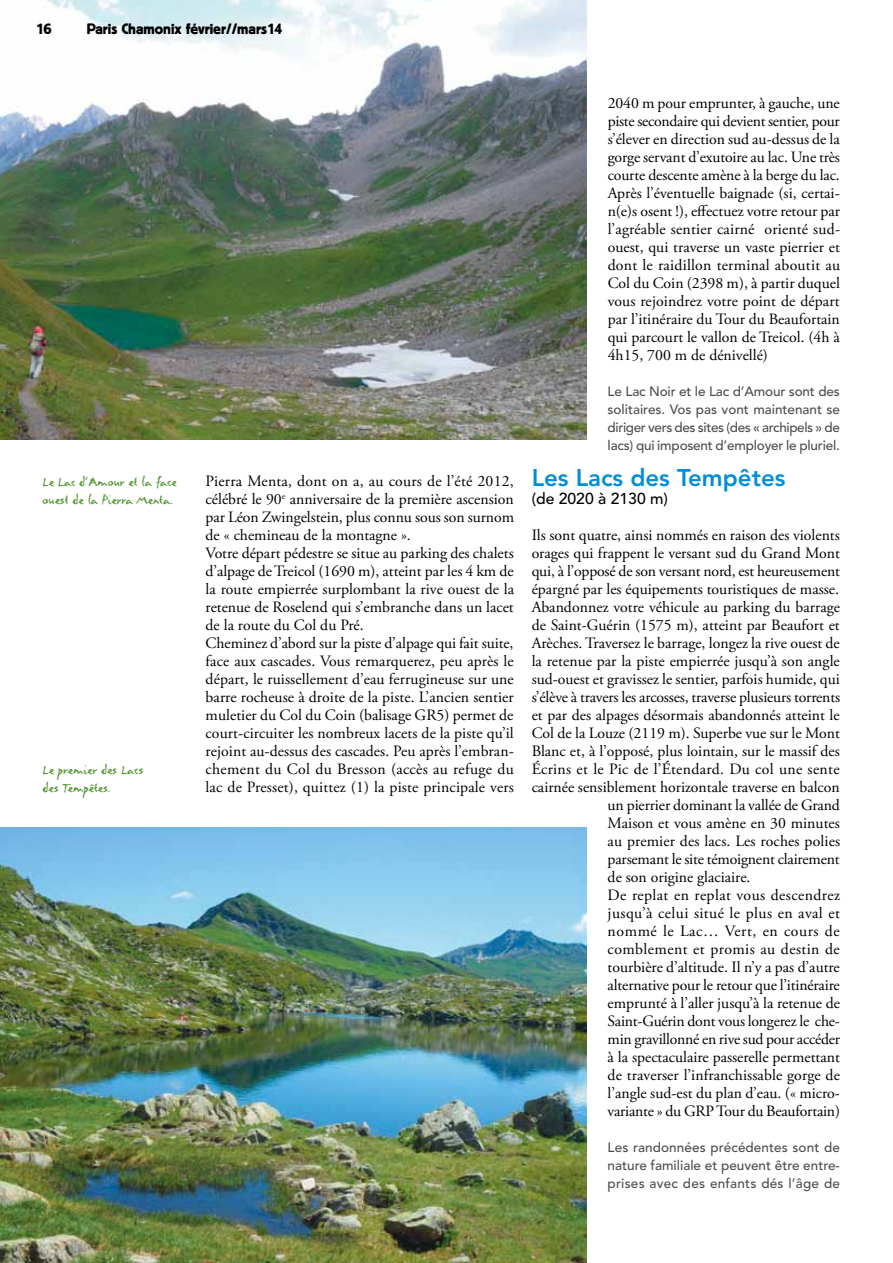
<style>
.page{position:relative;width:893px;height:1263px;background:#fff}
.page>*{position:absolute;margin:0;border:0;box-sizing:border-box;transform-origin:0 0}
.t1{font:800 24px "Avenir";color:#008fd5}
.t2{font:16.5px/18px "Lettres Eclatees";color:#579835}
.t3{font:15.75px/18px "Adobe Garamond Pro";color:#000}
.t4{font:15.75px "Adobe Garamond Pro";letter-spacing:.025em;color:#000}
.t5{font:15.75px "Adobe Garamond Pro";letter-spacing:.02em;color:#000}
.t6{font:15.75px "Adobe Garamond Pro";letter-spacing:.035em;color:#000}
.t7{font:500 15.75px "Avenir";color:#000}
.t8{font:15px "Block BE";color:#000}
.t9{font:500 13.5px/18px "Avenir";letter-spacing:-.015em;color:#4b4e50;text-align:justify}
</style>
<div class="page">
<img style="left:0;top:0;width:586px;height:440px">
<img style="left:0;top:827px;width:586px;height:436px">
<p class="t8" style="left:36px;top:20px;width:17px">16</p>
<p class="t8" style="left:87px;top:20px;width:197px">Paris Chamonix février//mars14</p>
<p class="t2" style="left:43px;top:474px;width:136px">Le Lac d’Amour et la face ouest de la Pierra Menta.</p>
<p class="t2" style="left:43px;top:762px;width:102px">Le premier des Lacs des Tempêtes.</p>
<p class="t3" style="left:206px;top:473px;width:310px">Pierra Menta, dont on a, au cours de l’été 2012, célébré le 90<sup>e</sup> anniversaire de la première ascension par Léon Zwingelstein, plus connu sous son surnom de « chemineau de la montagne ».<br>Votre départ pédestre se situe au parking des chalets d’alpage de Treicol (1690 m), atteint par les 4 km de la route empierrée surplombant la rive ouest de la retenue de Roselend qui s’embranche dans un lacet de la route du Col du Pré.<br>Cheminez d’abord sur la piste d’alpage qui fait suite, face aux cascades. Vous remarquerez, peu après le départ, le ruissellement d’eau ferrugineuse sur une barre rocheuse à droite de la piste. L’ancien sentier muletier du Col du Coin (balisage GR5) permet de court-circuiter les nombreux lacets de la piste qu’il rejoint au-dessus des cascades. Peu après l’embran&shy;chement du Col du Bresson (accès au refuge du lac de Presset), quittez (1) la piste principale vers</p>
<p class="t3" style="left:608px;top:95px;width:234px;text-align:justify">2040 m pour emprunter, à gauche, une piste secondaire qui devient sentier, pour s’élever en direction sud au-dessus de la gorge servant d’exutoire au lac. Une très courte descente amène à la berge du lac.<br>Après l’éventuelle baignade (si, certai&shy;n(e)s osent !), effectuez votre retour par l’agréable sentier cairné orienté sud&shy;ouest, qui traverse un vaste pierrier et dont le raidillon terminal aboutit au Col du Coin (2398 m), à partir duquel vous rejoindrez votre point de départ par l’itinéraire du Tour du Beaufortain qui parcourt le vallon de Treicol. (4h à 4h15, 700 m de dénivellé)</p>
<p class="t9" style="left:608px;top:383px;width:234px">Le Lac Noir et le Lac d’Amour sont des solitaires. Vos pas vont maintenant se diriger vers des sites (des « archipels » de lacs) qui imposent d’employer le pluriel.</p>
<h1 class="t1" style="left:532px;top:463px;width:255px">Les Lacs des Tempêtes</h1>
<p class="t7" style="left:532px;top:489px;width:138px">(de 2020 à 2130 m)</p>
<p class="t3" style="left:532px;top:527px;width:310px">Ils sont quatre, ainsi nommés en raison des violents</p>
<p class="t3" style="left:532px;top:545px;width:310px">orages qui frappent le versant sud du Grand Mont</p>
<p class="t3" style="left:532px;top:563px;width:310px">qui, à l’opposé de son versant nord, est heureusement</p>
<p class="t3" style="left:532px;top:581px;width:309px">épargné par les équipements touristiques de masse.</p>
<p class="t3" style="left:532px;top:599px;width:310px">Abandonnez votre véhicule au parking du barrage</p>
<p class="t3" style="left:532px;top:617px;width:310px">de Saint-Guérin (1575 m), atteint par Beaufort et</p>
<p class="t3" style="left:532px;top:635px;width:310px">Arèches. Traversez le barrage, longez la rive ouest de</p>
<p class="t3" style="left:532px;top:653px;width:310px">la retenue par la piste empierrée jusqu’à son angle</p>
<p class="t3" style="left:532px;top:671px;width:310px">sud-ouest et gravissez le sentier, parfois humide, qui</p>
<p class="t3" style="left:532px;top:689px;width:310px">s’élève à travers les arcosses, traverse plusieurs torrents</p>
<p class="t3" style="left:532px;top:707px;width:310px">et par des alpages désormais abandonnés atteint le</p>
<p class="t3" style="left:532px;top:725px;width:310px">Col de la Louze (2119 m). Superbe vue sur le Mont</p>
<p class="t3" style="left:532px;top:743px;width:310px">Blanc et, à l’opposé, plus lointain, sur le massif des</p>
<p class="t5" style="left:532px;top:760px;width:309px">Écrins et le Pic de l’Étendard. Du col une sente</p>
<p class="t3" style="left:532px;top:779px;width:310px">cairnée sensiblement horizontale traverse en balcon</p>
<p class="t3" style="left:608px;top:797px;width:234px">un pierrier dominant la vallée de Grand</p>
<p class="t3" style="left:608px;top:815px;width:234px">Maison et vous amène en 30 minutes</p>
<p class="t3" style="left:608px;top:833px;width:234px">au premier des lacs. Les roches polies</p>
<p class="t3" style="left:608px;top:851px;width:233px">parsemant le site témoignent clairement</p>
<p class="t3" style="left:608px;top:869px;width:144px">de son origine glaciaire.</p>
<p class="t4" style="left:608px;top:886px;width:234px">De replat en replat vous descendrez</p>
<p class="t4" style="left:608px;top:904px;width:234px">jusqu’à celui situé le plus en aval et</p>
<p class="t6" style="left:608px;top:922px;width:234px">nommé le Lac… Vert, en cours de</p>
<p class="t4" style="left:608px;top:940px;width:234px">comblement et promis au destin de</p>
<p class="t3" style="left:608px;top:959px;width:234px">tourbière d’altitude. Il n’y a pas d’autre</p>
<p class="t3" style="left:608px;top:977px;width:234px">alternative pour le retour que l’itinéraire</p>
<p class="t3" style="left:608px;top:995px;width:234px">emprunté à l’aller jusqu’à la retenue de</p>
<p class="t3" style="left:608px;top:1013px;width:234px">Saint-Guérin dont vous longerez le che-</p>
<p class="t3" style="left:608px;top:1031px;width:234px">min gravillonné en rive sud pour accéder</p>
<p class="t3" style="left:608px;top:1049px;width:234px">à la spectaculaire passerelle permettant</p>
<p class="t3" style="left:608px;top:1067px;width:234px">de traverser l’infranchissable gorge de</p>
<p class="t3" style="left:608px;top:1085px;width:234px">l’angle sud-est du plan d’eau. (« micro-</p>
<p class="t3" style="left:608px;top:1103px;width:234px">variante » du GRP Tour du Beaufortain)</p>
<p class="t9" style="left:608px;top:1139px;width:234px">Les randonnées précédentes sont de nature familiale et peuvent être entre&shy;prises avec des enfants dés l’âge de</p>
</div>
